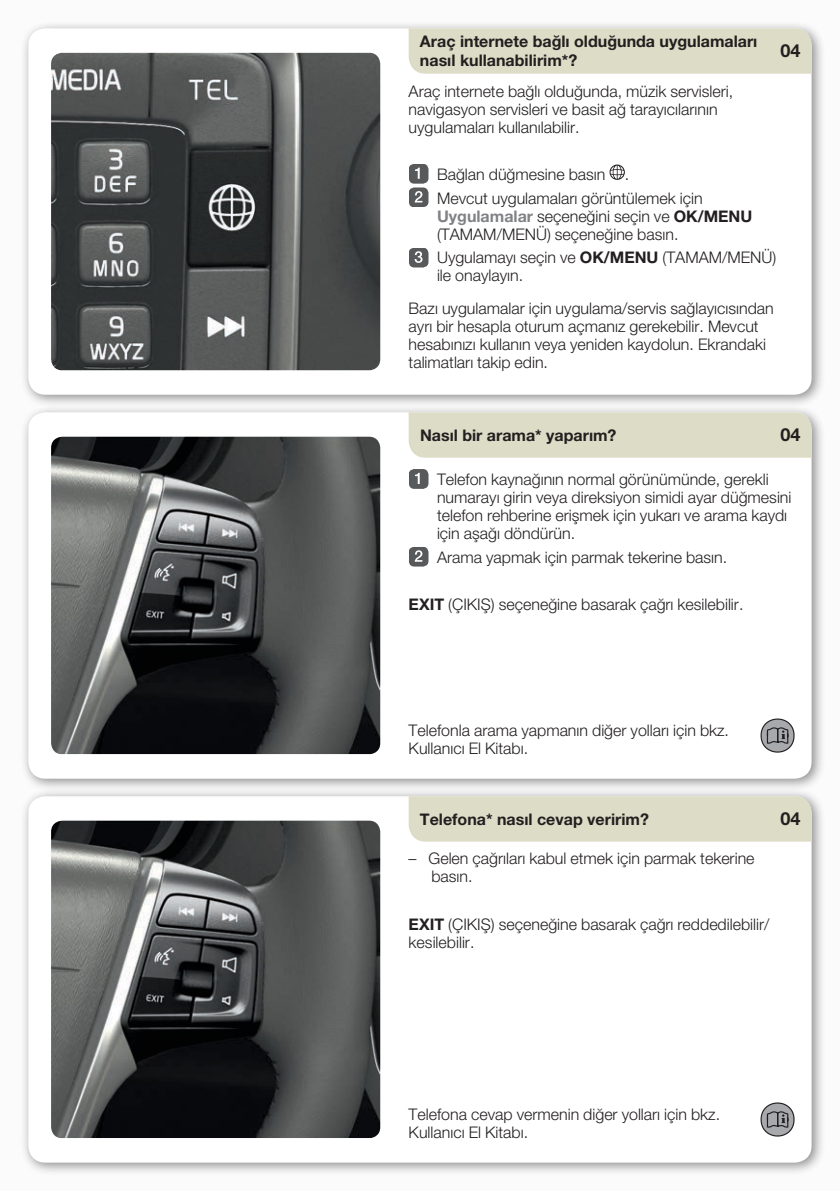
<style>
.page{position:relative;width:840px;height:1191px;background:#fff}
.page>*{position:absolute;margin:0;border:0;box-sizing:border-box;transform-origin:0 0}
.t1{font:700 18px "Helvetica Neue ECG";color:#231f20}
.t2{font:300 16px/18px "Helvetica Neue ECG";color:#231f20}
.t3{font:700 16px/19.2px "Helvetica Neue ECG";color:#231f20}
.s1{font-weight:700;color:#808285}
.s2{font-weight:700}
</style>
<div class="page">
<div style="left:0;top:0;width:839px;height:1191px;background:#fbfbfc"></div>
<div style="left:20px;top:20px;width:805px;height:389px;background:#231f20;opacity:.5"></div>
<div style="left:28px;top:28px;width:783px;height:367px;background:#fff;border-radius:17px"></div>
<div style="left:20px;top:404px;width:805px;height:388px;background:#231f20;opacity:.5"></div>
<div style="left:28px;top:412px;width:783px;height:366px;background:#fff;border-radius:17px"></div>
<div style="left:20px;top:788px;width:805px;height:388px;background:#231f20;opacity:.5"></div>
<div style="left:28px;top:796px;width:783px;height:366px;background:#fff;border-radius:17px"></div>
<div style="left:408px;top:28px;width:403px;height:46px;background:#dddcc6"></div>
<img style="left:51px;top:53px;width:329px;height:317px">
<div style="left:408px;top:412px;width:403px;height:46px;background:#dddcc6"></div>
<img style="left:51px;top:437px;width:329px;height:317px">
<div style="left:408px;top:796px;width:403px;height:45px;background:#dddcc6"></div>
<img style="left:51px;top:820px;width:329px;height:318px">
<svg style="left:609px;top:164px;width:15px;height:16px"></svg>
<svg style="left:409px;top:164px;width:19px;height:43px"></svg>
<svg style="left:409px;top:248px;width:19px;height:19px"></svg>
<svg style="left:409px;top:469px;width:19px;height:20px"></svg>
<svg style="left:409px;top:547px;width:19px;height:19px"></svg>
<svg style="left:760px;top:718px;width:34px;height:34px"></svg>
<svg style="left:760px;top:1102px;width:34px;height:34px"></svg>
<p class="t3" style="left:420px;top:31px;width:339px">Araç internete bağlı olduğunda uygulamaları nasıl kullanabilirim*?</p>
<p class="t1" style="left:780px;top:40px;width:22px">04</p>
<p class="t2" style="left:408px;top:82px;width:326px">Araç internete bağlı olduğunda, müzik servisleri, navigasyon servisleri ve basit ağ tarayıcılarının uygulamaları kullanılabilir.</p>
<p class="t2" style="left:437px;top:162px;width:267px;line-height:23.6px">Bağlan düğmesine basın .<br>Mevcut uygulamaları görüntülemek için</p>
<p class="t2" style="left:437px;top:207px;width:316px"><span class="s1">Uygulamalar</span> seçeneğini seçin ve <span class="s2">OK/MENU </span>(TAMAM/MENÜ) seçeneğine basın.</p>
<p class="t2" style="left:437px;top:248px;width:341px">Uygulamayı seçin ve <span class="s2">OK/MENU</span> (TAMAM/MENÜ) ile onaylayın.</p>
<p class="t2" style="left:408px;top:300px;width:366px">Bazı uygulamalar için uygulama/servis sağlayıcısından ayrı bir hesapla oturum açmanız gerekebilir. Mevcut hesabınızı kullanın veya yeniden kaydolun. Ekrandaki talimatları takip edin.</p>
<p class="t3" style="left:420px;top:425px;width:198px">Nasıl bir arama* yaparım?</p>
<p class="t1" style="left:780px;top:423px;width:22px">04</p>
<p class="t2" style="left:437px;top:470px;width:356px">Telefon kaynağının normal görünümünde, gerekli numarayı girin veya direksiyon simidi ayar düğmesini telefon rehberine erişmek için yukarı ve arama kaydı için aşağı döndürün.</p>
<p class="t2" style="left:437px;top:548px;width:291px">Arama yapmak için parmak tekerine basın.</p>
<p class="t2" style="left:408px;top:595px;width:336px"><span class="s2">EXIT</span> (ÇIKIŞ) seçeneğine basarak çağrı kesilebilir.</p>
<p class="t2" style="left:408px;top:721px;width:322px">Telefonla arama yapmanın diğer yolları için bkz.<br>Kullanıcı El Kitabı.</p>
<p class="t3" style="left:420px;top:809px;width:230px">Telefona* nasıl cevap veririm?</p>
<p class="t2" style="left:431px;top:849px;width:324px;text-indent:-23px">– Gelen çağrıları kabul etmek için parmak tekerine basın.</p>
<p class="t2" style="left:408px;top:915px;width:362px"><span class="s2">EXIT</span> (ÇIKIŞ) seçeneğine basarak çağrı reddedilebilir/ kesilebilir.</p>
<p class="t1" style="left:780px;top:807px;width:22px">04</p>
<p class="t2" style="left:408px;top:1105px;width:313px">Telefona cevap vermenin diğer yolları için bkz.<br>Kullanıcı El Kitabı.</p>
</div>
